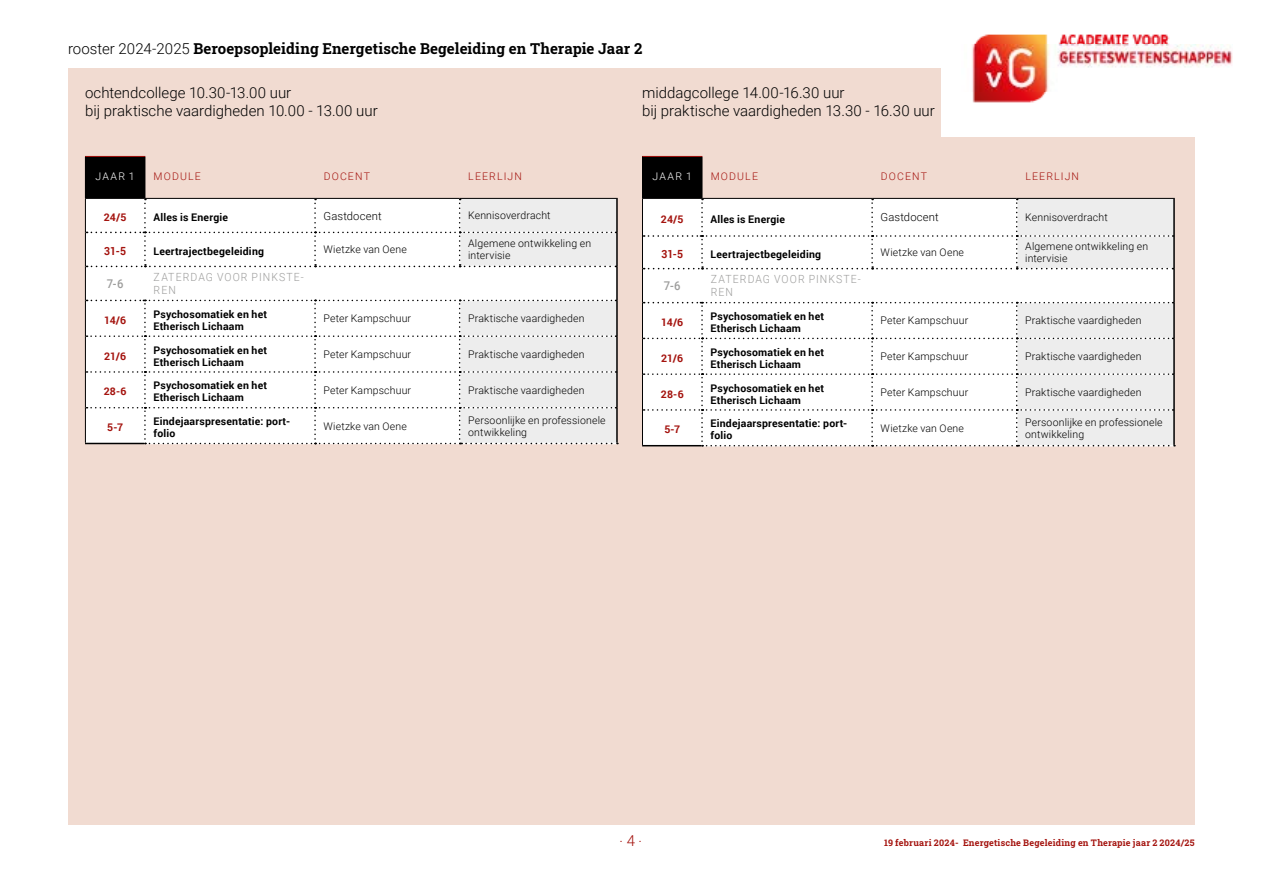
<style>
.page{position:relative;width:1263px;height:893px;background:#fff}
.page>*{position:absolute;margin:0;border:0;box-sizing:border-box;transform-origin:0 0}
.t1{font:300 15px/18px "Roboto";color:#000}
.t2{font:15px "Roboto Slab";color:#000}
.t3{font:300 15px "Roboto";color:#a4130e}
.t4{font:500 12px "Roboto";color:#9d9d9c;scale:.93 1}
.t5{font:300 11.25px/12.9px "Roboto";letter-spacing:.105em;color:#9d9d9c;scale:.93 1}
.t6{font:300 11.25px "Roboto";letter-spacing:.015em;color:#000}
.t7{font:700 11.25px "Roboto";color:#a4130e;scale:.93 1}
.t8{font:300 10.5px/12px "Roboto";letter-spacing:.015em;color:#000}
.t9{font:700 10.5px/12px "Roboto";letter-spacing:.02em;color:#000}
.t10{font:300 10.5px "Roboto";letter-spacing:.11em;color:#a4130e}
.t11{font:700 10.5px "Roboto";letter-spacing:.005em;color:#a4130e}
.t12{font:300 10.5px "Roboto";letter-spacing:.12em;color:#fff}
.t13{font:9px "Roboto Slab";letter-spacing:.02em;color:#a4130e}
.s1{font-family:"Roboto";font-weight:300}
</style>
<div class="page">
<div style="left:68px;top:68px;width:1127px;height:757px;background:#f1dbd1"></div>
<div style="left:941px;top:0;width:322px;height:136px;background:#fff"></div>
<img style="left:972px;top:34px;width:260px;height:68px">
<div style="left:642px;top:156px;width:60px;height:42px;background:#000"></div>
<hr style="left:642px;top:236px;width:1px;height:33px;background:#000">
<hr style="left:642px;top:156px;width:60px;height:1px;background:#a4130e">
<hr style="left:702px;top:157px;width:1px;height:41px;background:#000">
<hr style="left:642px;top:269px;width:1px;height:34px;background:#000">
<hr style="left:642px;top:303px;width:1px;height:35px;background:#000">
<hr style="left:642px;top:338px;width:1px;height:36px;background:#000">
<hr style="left:642px;top:374px;width:1px;height:36px;background:#000">
<hr style="left:642px;top:198px;width:60px;height:1px;background:#000">
<hr style="left:642px;top:199px;width:1px;height:37px;background:#000">
<hr style="left:642px;top:410px;width:1px;height:35px;background:#000">
<hr style="left:642px;top:445px;width:59px;height:1px;background:#000">
<svg style="left:644px;top:198px;width:531px;height:248px"></svg>
<div style="left:85px;top:156px;width:60px;height:42px;background:#000"></div>
<hr style="left:85px;top:232px;width:1px;height:34px;background:#000">
<hr style="left:85px;top:156px;width:60px;height:1px;background:#a4130e">
<hr style="left:145px;top:157px;width:1px;height:41px;background:#000">
<hr style="left:85px;top:266px;width:1px;height:34px;background:#000">
<hr style="left:85px;top:300px;width:1px;height:36px;background:#000">
<hr style="left:85px;top:336px;width:1px;height:36px;background:#000">
<hr style="left:85px;top:372px;width:1px;height:36px;background:#000">
<hr style="left:85px;top:198px;width:60px;height:1px;background:#000">
<hr style="left:85px;top:199px;width:1px;height:33px;background:#000">
<hr style="left:85px;top:408px;width:1px;height:35px;background:#000">
<hr style="left:85px;top:443px;width:59px;height:1px;background:#000">
<svg style="left:87px;top:198px;width:531px;height:246px"></svg>
<h1 class="t2" style="left:68px;top:38px;width:576px"><span class="s1">rooster 2024-2025</span> Beroepsopleiding Energetische Begeleiding en Therapie Jaar 2</h1>
<h1 class="t1" style="left:85px;top:84px;width:294px">ochtendcollege 10.30-13.00 uur<br>bij praktische vaardigheden 10.00 - 13.00 uur</h1>
<h1 class="t1" style="left:642px;top:84px;width:294px">middagcollege 14.00-16.30 uur<br>bij praktische vaardigheden 13.30 - 16.30 uur</h1>
<p class="t12" style="left:96px;top:169px;width:41px">JAAR 1</p>
<p class="t10" style="left:154px;top:169px;width:49px">MODULE</p>
<p class="t10" style="left:324px;top:169px;width:48px">DOCENT</p>
<p class="t10" style="left:468px;top:169px;width:55px">LEERLIJN</p>
<p class="t11" style="left:104px;top:210px;width:24px">24/5</p>
<p class="t9" style="left:153px;top:211px;width:76px">Alles is Energie</p>
<p class="t6" style="left:324px;top:208px;width:60px">Gastdocent</p>
<p class="t8" style="left:468px;top:209px;width:84px">Kennisoverdracht</p>
<p class="t7" style="left:104px;top:243px;width:25px">31-5</p>
<p class="t9" style="left:153px;top:245px;width:112px">Leertrajectbegeleiding</p>
<p class="t8" style="left:324px;top:243px;width:85px">Wietzke van Oene</p>
<p class="t8" style="left:468px;top:237px;width:124px">Algemene ontwikkeling en intervisie</p>
<p class="t4" style="left:107px;top:275px;width:19px">7-6</p>
<p class="t5" style="left:154px;top:270px;width:163px">ZATERDAG VOOR PINKSTE-<br>REN</p>
<p class="t11" style="left:104px;top:313px;width:24px">14/6</p>
<p class="t9" style="left:153px;top:308px;width:115px">Psychosomatiek en het<br>Etherisch Lichaam</p>
<p class="t8" style="left:324px;top:312px;width:89px">Peter Kampschuur</p>
<p class="t8" style="left:468px;top:312px;width:118px">Praktische vaardigheden</p>
<p class="t11" style="left:104px;top:348px;width:23px">21/6</p>
<p class="t9" style="left:153px;top:343px;width:115px">Psychosomatiek en het<br>Etherisch Lichaam</p>
<p class="t8" style="left:324px;top:348px;width:89px">Peter Kampschuur</p>
<p class="t8" style="left:468px;top:348px;width:118px">Praktische vaardigheden</p>
<p class="t11" style="left:104px;top:384px;width:24px">28-6</p>
<p class="t9" style="left:153px;top:379px;width:115px">Psychosomatiek en het<br>Etherisch Lichaam</p>
<p class="t8" style="left:324px;top:384px;width:89px">Peter Kampschuur</p>
<p class="t8" style="left:468px;top:384px;width:118px">Praktische vaardigheden</p>
<p class="t11" style="left:107px;top:420px;width:17px">5-7</p>
<p class="t9" style="left:153px;top:415px;width:138px">Eindejaarspresentatie: port&shy;folio</p>
<p class="t8" style="left:324px;top:419px;width:85px">Wietzke van Oene</p>
<p class="t8" style="left:468px;top:413px;width:139px">Persoonlijke en professionele ontwikkeling</p>
<p class="t12" style="left:653px;top:169px;width:41px">JAAR 1</p>
<p class="t10" style="left:711px;top:169px;width:49px">MODULE</p>
<p class="t10" style="left:881px;top:169px;width:48px">DOCENT</p>
<p class="t10" style="left:1025px;top:169px;width:55px">LEERLIJN</p>
<p class="t11" style="left:661px;top:212px;width:24px">24/5</p>
<p class="t9" style="left:710px;top:213px;width:76px">Alles is Energie</p>
<p class="t6" style="left:881px;top:210px;width:60px">Gastdocent</p>
<p class="t8" style="left:1025px;top:211px;width:84px">Kennisoverdracht</p>
<p class="t7" style="left:661px;top:246px;width:25px">31-5</p>
<p class="t9" style="left:710px;top:248px;width:112px">Leertrajectbegeleiding</p>
<p class="t8" style="left:881px;top:246px;width:85px">Wietzke van Oene</p>
<p class="t8" style="left:1025px;top:240px;width:124px">Algemene ontwikkeling en intervisie</p>
<p class="t4" style="left:664px;top:277px;width:19px">7-6</p>
<p class="t5" style="left:711px;top:273px;width:163px">ZATERDAG VOOR PINKSTE-<br>REN</p>
<p class="t11" style="left:661px;top:315px;width:24px">14/6</p>
<p class="t9" style="left:710px;top:310px;width:115px">Psychosomatiek en het<br>Etherisch Lichaam</p>
<p class="t8" style="left:881px;top:314px;width:89px">Peter Kampschuur</p>
<p class="t8" style="left:1025px;top:314px;width:118px">Praktische vaardigheden</p>
<p class="t11" style="left:661px;top:351px;width:23px">21/6</p>
<p class="t9" style="left:710px;top:346px;width:115px">Psychosomatiek en het<br>Etherisch Lichaam</p>
<p class="t8" style="left:881px;top:350px;width:89px">Peter Kampschuur</p>
<p class="t8" style="left:1025px;top:350px;width:118px">Praktische vaardigheden</p>
<p class="t11" style="left:661px;top:386px;width:24px">28-6</p>
<p class="t9" style="left:710px;top:381px;width:115px">Psychosomatiek en het<br>Etherisch Lichaam</p>
<p class="t8" style="left:881px;top:386px;width:89px">Peter Kampschuur</p>
<p class="t8" style="left:1025px;top:386px;width:118px">Praktische vaardigheden</p>
<p class="t11" style="left:664px;top:422px;width:17px">5-7</p>
<p class="t9" style="left:710px;top:417px;width:138px">Eindejaarspresentatie: port&shy;folio</p>
<p class="t8" style="left:881px;top:422px;width:85px">Wietzke van Oene</p>
<p class="t8" style="left:1025px;top:416px;width:139px">Persoonlijke en professionele ontwikkeling</p>
<h1 class="t3" style="left:619px;top:826px;width:24px">. 4 .</h1>
<p class="t13" style="left:884px;top:837px;width:312px">19 februari 2024- Energetische Begeleiding en Therapie jaar 2 2024/25</p>
</div>
